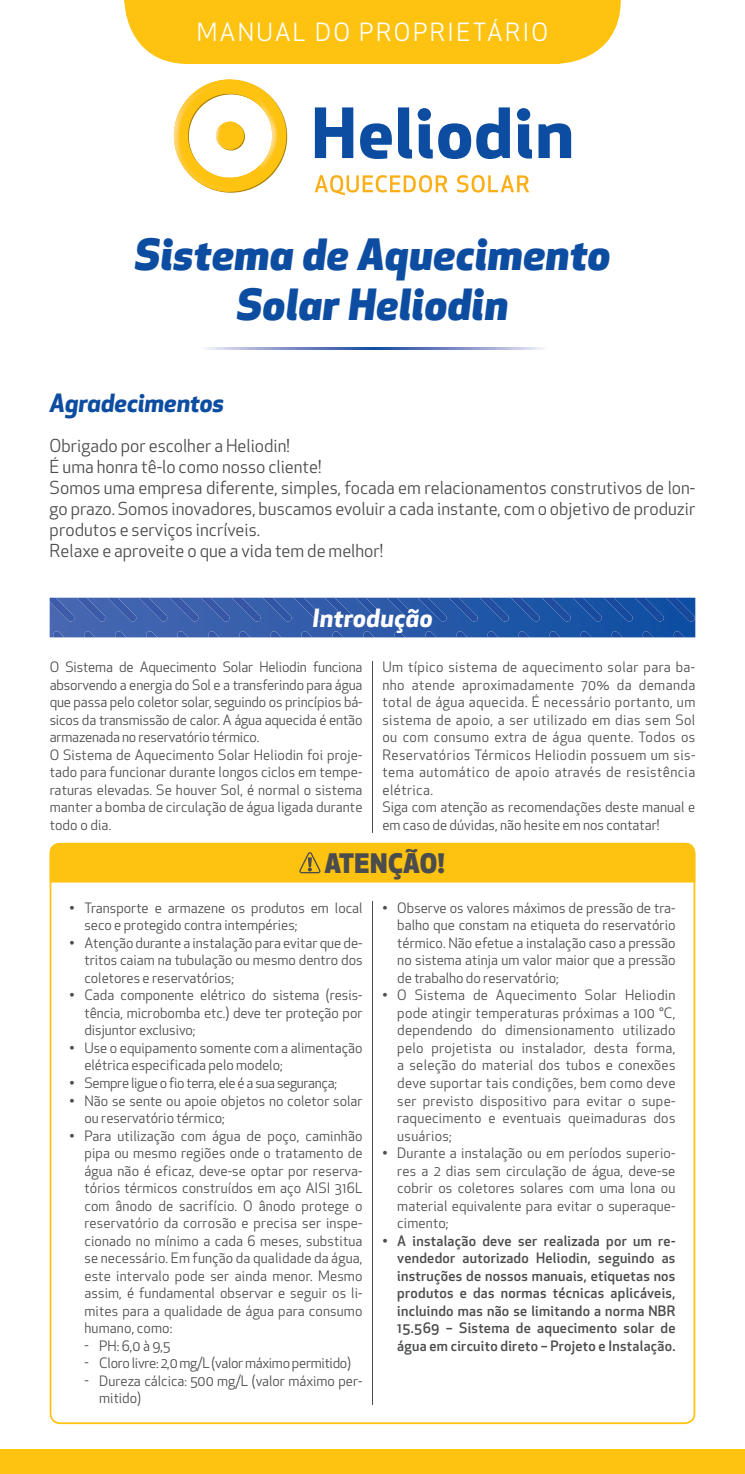
<style>
.page{position:relative;width:745px;height:1474px;background:#fff}
.page>*{position:absolute;margin:0;border:0;box-sizing:border-box;transform-origin:0 0}
.t1{font:italic 800 42px/50.4px "Apex New";letter-spacing:.02em;color:#0d4da1;text-align:center}
.t2{font:800 26.25px "Apex New";letter-spacing:.015em;color:#4b4c4d}
.t3{font:24.5px "Apex New";letter-spacing:.1em;color:#fff}
.t4{font:italic 700 24.5px "Apex New";color:#0d4da1}
.t5{font:italic 700 24.5px "Apex New";letter-spacing:.02em;color:#fff}
.t6{font:17.5px/21px "Apex New";color:#4b4c4d}
.t7{font:14px/17.5px "Apex New";color:#4b4c4d;text-align:justify}
.t8{font:14px/17.5px "Apex New";letter-spacing:.03em;color:#4b4c4d}
.t9{font:500 14px/17.5px "Apex New";letter-spacing:.02em;color:#4b4c4d;text-align:justify}
.t10{font:14px "Apex New";letter-spacing:-.02em;color:#4b4c4d}
</style>
<div class="page">
<div style="left:1px;top:1449px;width:743px;height:24px;background:#fec210"></div>
<div style="left:124px;top:0;width:496px;height:64px;background:#fec210"></div>
<svg style="left:174px;top:79px;width:113px;height:114px"></svg>
<svg style="left:315px;top:107px;width:38px;height:51px"></svg>
<svg style="left:398px;top:107px;width:14px;height:52px"></svg>
<svg style="left:360px;top:123px;width:32px;height:36px"></svg>
<svg style="left:418px;top:124px;width:14px;height:35px"></svg>
<div style="left:417px;top:108px;width:13px;height:13px;background:#0d4da1;border-radius:50%"></div>
<svg style="left:538px;top:123px;width:32px;height:35px"></svg>
<svg style="left:518px;top:124px;width:13px;height:35px"></svg>
<svg style="left:438px;top:107px;width:71px;height:52px"></svg>
<div style="left:516px;top:108px;width:14px;height:13px;background:#0d4da1;border-radius:50%"></div>
<svg style="left:314px;top:175px;width:133px;height:20px"></svg>
<svg style="left:457px;top:175px;width:72px;height:17px"></svg>
<svg style="left:206px;top:347px;width:337px;height:2px"></svg>
<svg style="left:50px;top:597px;width:644px;height:40px;background:#315daa"></svg>
<svg style="left:50px;top:882px;width:644px;height:541px"></svg>
<hr style="left:372px;top:661px;width:1px;height:171px;background:#4b4c4d">
<hr style="left:372px;top:901px;width:1px;height:503px;background:#4b4c4d">
<div style="left:50px;top:842px;width:644px;height:40px;background:#fec210"></div>
<h3 class="t3" style="left:197px;top:23px;width:353px">MANUAL DO PROPRIETÁRIO</h3>
<h1 class="t1" style="left:135px;top:230px;width:476px">Sistema de Aquecimento<br>Solar Heliodin</h1>
<h3 class="t4" style="left:50px;top:393px;width:176px">Agradecimentos</h3>
<p class="t6" style="left:50px;top:437px;width:646px">Obrigado por escolher a Heliodin!<br>É uma honra tê-lo como nosso cliente!<br>Somos uma empresa diferente, simples, focada em relacionamentos construtivos de lon&shy;go prazo. Somos inovadores, buscamos evoluir a cada instante, com o objetivo de produzir produtos e serviços incríveis.<br>Relaxe e aproveite o que a vida tem de melhor!</p>
<h3 class="t5" style="left:312px;top:608px;width:121px">Introdução</h3>
<p class="t7" style="left:50px;top:660px;width:314px;text-align:left">O Sistema de Aquecimento Solar Heliodin funciona absorvendo a energia do Sol e a transferindo para água que passa pelo coletor solar, seguindo os princípios bá&shy;sicos da transmissão de calor. A água aquecida é então armazenada no reservatório térmico.<br>O Sistema de Aquecimento Solar Heliodin foi proje&shy;tado para funcionar durante longos ciclos em tempe&shy;raturas elevadas. Se houver Sol, é normal o sistema manter a bomba de circulação de água ligada durante todo o dia.</p>
<p class="t8" style="left:382px;top:660px;width:314px">Um típico sistema de aquecimento solar para ba&shy;nho atende aproximadamente 70% da demanda total de água aquecida. É necessário portanto, um sistema de apoio, a ser utilizado em dias sem Sol ou com consumo extra de água quente. Todos os Reservatórios Térmicos Heliodin possuem um sis&shy;tema automático de apoio através de resistência elétrica.<br>Siga com atenção as recomendações deste manual e em caso de dúvidas, não hesite em nos contatar!</p>
<h2 class="t2" style="left:324px;top:848px;width:122px">ATENÇÃO!</h2>
<p class="t7" style="left:84px;top:900px;width:279px;text-indent:-15px">• Transporte e armazene os produtos em local seco e protegido contra intempéries;</p>
<p class="t7" style="left:84px;top:935px;width:279px;text-indent:-15px">• Atenção durante a instalação para evitar que de&shy;tritos caiam na tubulação ou mesmo dentro dos coletores e reservatórios;</p>
<p class="t7" style="left:84px;top:988px;width:279px;text-indent:-15px">• Cada componente elétrico do sistema (resis&shy;tência, microbomba etc.) deve ter proteção por disjuntor exclusivo;</p>
<p class="t7" style="left:84px;top:1040px;width:279px;text-indent:-15px">• Use o equipamento somente com a alimentação elétrica especificada pelo modelo;</p>
<p class="t10" style="left:69px;top:1077px;width:269px">• Sempre ligue o fio terra, ele é a sua segurança;</p>
<p class="t7" style="left:84px;top:1093px;width:279px;text-indent:-15px">• Não se sente ou apoie objetos no coletor solar ou reservatório térmico;</p>
<p class="t7" style="left:84px;top:1128px;width:279px;text-indent:-15px">• Para utilização com água de poço, caminhão pipa ou mesmo regiões onde o tratamento de água não é eficaz, deve-se optar por reserva&shy;tórios térmicos construídos em aço AISI 316L com ânodo de sacrifício. O ânodo protege o reservatório da corrosão e precisa ser inspe&shy;cionado no mínimo a cada 6 meses, substitua se necessário. Em função da qualidade da água, este intervalo pode ser ainda menor. Mesmo assim, é fundamental observar e seguir os li&shy;mites para a qualidade de água para consumo humano, como:</p>
<p class="t7" style="left:84px;top:1338px;width:87px">- PH: 6,0 à 9,5</p>
<p class="t10" style="left:84px;top:1357px;width:268px">- Cloro livre: 2,0 mg/L (valor máximo permitido)</p>
<p class="t7" style="left:99px;top:1373px;width:264px;text-indent:-15px">- Dureza cálcica: 500 mg/L (valor máximo per&shy;mitido)</p>
<p class="t7" style="left:397px;top:900px;width:279px;text-indent:-15px">• Observe os valores máximos de pressão de tra&shy;balho que constam na etiqueta do reservatório térmico. Não efetue a instalação caso a pressão no sistema atinja um valor maior que a pressão de trabalho do reservatório;</p>
<p class="t7" style="left:397px;top:988px;width:279px;text-indent:-15px">• O Sistema de Aquecimento Solar Heliodin pode atingir temperaturas próximas a 100 °C, dependendo do dimensionamento utilizado pelo projetista ou instalador, desta forma, a seleção do material dos tubos e conexões deve suportar tais condições, bem como deve ser previsto dispositivo para evitar o supe&shy;raquecimento e eventuais queimaduras dos usuários;</p>
<p class="t7" style="left:397px;top:1145px;width:279px;text-indent:-15px">• Durante a instalação ou em períodos superio&shy;res a 2 dias sem circulação de água, deve-se cobrir os coletores solares com uma lona ou material equivalente para evitar o superaque&shy;cimento;</p>
<p class="t9" style="left:397px;top:1233px;width:279px;text-indent:-15px">• A instalação deve ser realizada por um re&shy;vendedor autorizado Heliodin, seguindo as instruções de nossos manuais, etiquetas nos produtos e das normas técnicas aplicáveis, incluindo mas não se limitando a norma NBR 15.569 – Sistema de aquecimento solar de água em circuito direto – Projeto e Instalação.</p>
</div>
